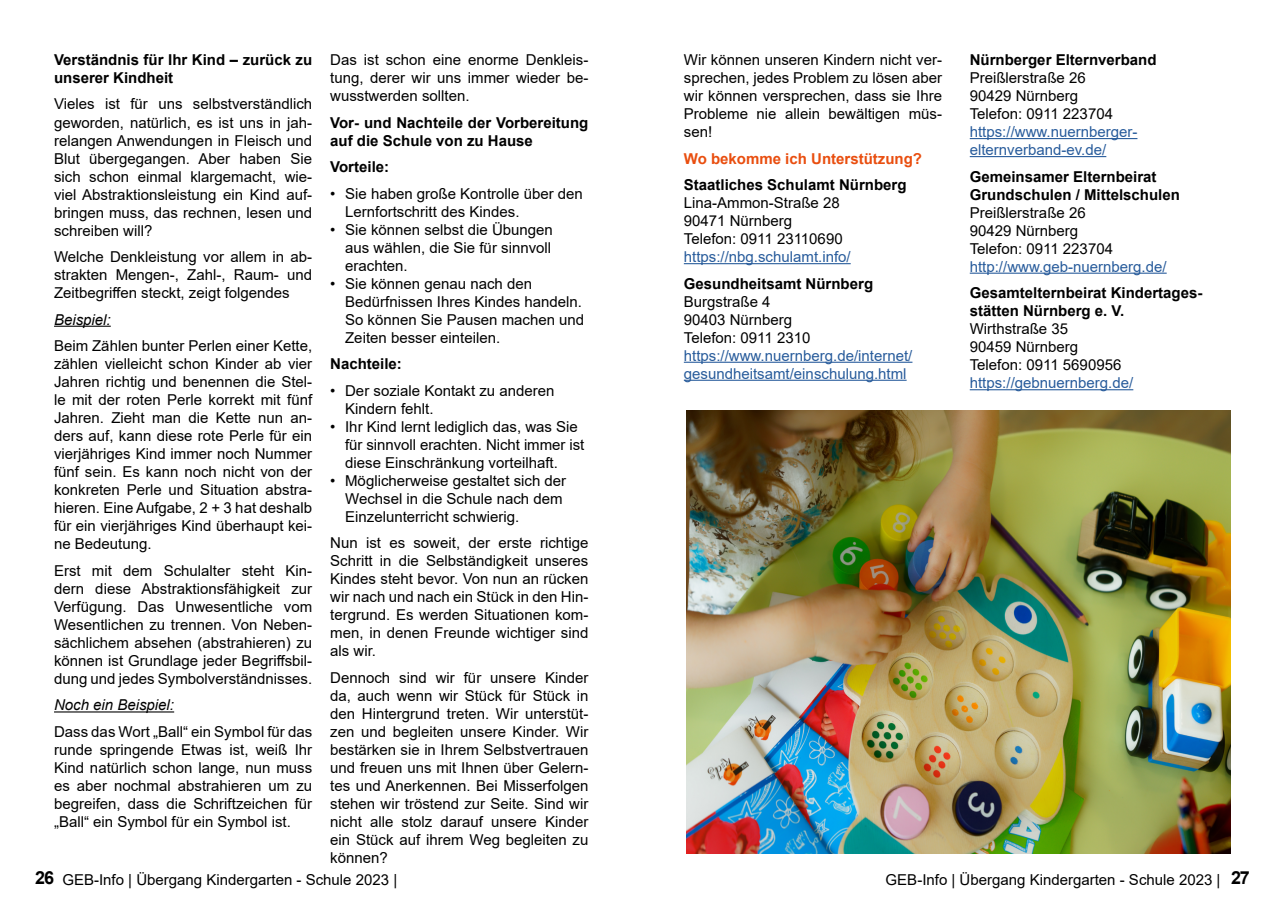
<style>
.page{position:relative;width:1285px;height:919px;background:#fff}
.page>*{position:absolute;margin:0;border:0;box-sizing:border-box;transform-origin:0 0}
.t1{font:15px/18px "Arial";color:#000;text-align:justify}
.t2{font:700 15px/18px "Arial";color:#000}
.t3{font:15px/18px "Arial";color:#275b9b}
.t4{font:700 15px "Arial";color:#e94e0f}
.t5{font:italic 15px "Arial";color:#000}
.s1{font-weight:700;font-size:18px}
</style>
<div class="page">
<hr style="left:54px;top:325px;width:57px;height:2px;background:#000">
<hr style="left:54px;top:711px;width:120px;height:1px;background:#000">
<hr style="left:683px;top:263px;width:167px;height:1px;background:#275b9b">
<hr style="left:683px;top:361px;width:229px;height:2px;background:#275b9b">
<hr style="left:683px;top:379px;width:223px;height:2px;background:#275b9b">
<hr style="left:969px;top:138px;width:168px;height:1px;background:#275b9b">
<hr style="left:969px;top:156px;width:137px;height:1px;background:#275b9b">
<hr style="left:969px;top:272px;width:197px;height:2px;background:#275b9b">
<hr style="left:969px;top:389px;width:164px;height:1px;background:#275b9b">
<img style="left:686px;top:410px;width:544px;height:443px">
<p class="t2" style="left:54px;top:51px;width:260px">Verständnis für Ihr Kind – zurück zu unserer Kindheit</p>
<p class="t1" style="left:54px;top:95px;width:260px">Vieles ist für uns selbstverständlich geworden, natürlich, es ist uns in jah&shy;relangen Anwendungen in Fleisch und Blut übergegangen. Aber haben Sie sich schon einmal klargemacht, wie&shy;viel Abstraktionsleistung ein Kind auf&shy;bringen muss, das rechnen, lesen und schreiben will?</p>
<p class="t1" style="left:54px;top:248px;width:260px">Welche Denkleistung vor allem in ab&shy;strakten Mengen-, Zahl-, Raum- und Zeitbegriffen steckt, zeigt folgendes</p>
<p class="t5" style="left:54px;top:309px;width:58px">Beispiel:</p>
<p class="t1" style="left:54px;top:337px;width:260px">Beim Zählen bunter Perlen einer Kette, zählen vielleicht schon Kinder ab vier Jahren richtig und benennen die Stel&shy;le mit der roten Perle korrekt mit fünf Jahren. Zieht man die Kette nun an&shy;ders auf, kann diese rote Perle für ein vierjähriges Kind immer noch Nummer fünf sein. Es kann noch nicht von der konkreten Perle und Situation abstra&shy;hieren. Eine Aufgabe, 2 + 3 hat deshalb für ein vierjähriges Kind überhaupt kei&shy;ne Bedeutung.</p>
<p class="t1" style="left:54px;top:561px;width:260px">Erst mit dem Schulalter steht Kin&shy;dern diese Abstraktionsfähigkeit zur Verfügung. Das Unwesentliche vom Wesentlichen zu trennen. Von Neben&shy;sächlichem absehen (abstrahieren) zu können ist Grundlage jeder Begriffsbil&shy;dung und jedes Symbolverständnisses.</p>
<p class="t5" style="left:54px;top:695px;width:122px">Noch ein Beispiel:</p>
<p class="t1" style="left:54px;top:722px;width:260px">Dass das Wort „Ball“ ein Symbol für das runde springende Etwas ist, weiß Ihr Kind natürlich schon lange, nun muss es aber nochmal abstrahieren um zu begreifen, dass die Schriftzeichen für „Ball“ ein Symbol für ein Symbol ist.</p>
<p class="t1" style="left:330px;top:51px;width:260px">Das ist schon eine enorme Denkleis&shy;tung, derer wir uns immer wieder be&shy;wusstwerden sollten.</p>
<p class="t2" style="left:330px;top:113px;width:260px">Vor- und Nachteile der Vorbereitung auf die Schule von zu Hause</p>
<p class="t2" style="left:330px;top:158px;width:60px">Vorteile:</p>
<p class="t1" style="left:345px;top:184px;width:239px;text-indent:-15px">• Sie haben große Kontrolle über den<br>Lernfortschritt des Kindes.</p>
<p class="t1" style="left:345px;top:220px;width:209px;text-indent:-15px">• Sie können selbst die Übungen aus wählen, die Sie für sinnvoll erachten.</p>
<p class="t1" style="left:345px;top:274px;width:240px;text-align:left;text-indent:-15px">• Sie können genau nach den<br>Bedürfnissen Ihres Kindes handeln.<br>So können Sie Pausen machen und<br>Zeiten besser einteilen.</p>
<p class="t2" style="left:330px;top:355px;width:73px">Nachteile:</p>
<p class="t1" style="left:345px;top:381px;width:211px;text-indent:-15px">• Der soziale Kontakt zu anderen<br>Kindern fehlt.</p>
<p class="t1" style="left:345px;top:417px;width:240px;text-align:left;text-indent:-15px">• Ihr Kind lernt lediglich das, was Sie für sinnvoll erachten. Nicht immer ist diese Einschränkung vorteilhaft.</p>
<p class="t1" style="left:345px;top:471px;width:222px;text-align:left;text-indent:-15px">• Möglicherweise gestaltet sich der<br>Wechsel in die Schule nach dem<br>Einzelunterricht schwierig.</p>
<p class="t1" style="left:330px;top:534px;width:260px">Nun ist es soweit, der erste richtige Schritt in die Selbständigkeit unseres Kindes steht bevor. Von nun an rücken wir nach und nach ein Stück in den Hin&shy;tergrund. Es werden Situationen kom&shy;men, in denen Freunde wichtiger sind als wir.</p>
<p class="t1" style="left:330px;top:668px;width:260px">Dennoch sind wir für unsere Kinder da, auch wenn wir Stück für Stück in den Hintergrund treten. Wir unterstüt&shy;zen und begleiten unsere Kinder. Wir bestärken sie in Ihrem Selbstvertrauen und freuen uns mit Ihnen über Gelern&shy;tes und Anerkennen. Bei Misserfolgen stehen wir tröstend zur Seite. Sind wir nicht alle stolz darauf unsere Kinder ein Stück auf ihrem Weg begleiten zu können?</p>
<p class="t1" style="left:683px;top:51px;width:260px">Wir können unseren Kindern nicht ver&shy;sprechen, jedes Problem zu lösen aber wir können versprechen, dass sie Ihre Probleme nie allein bewältigen müs&shy;sen!</p>
<p class="t4" style="left:683px;top:148px;width:240px">Wo bekomme ich Unterstützung?</p>
<p class="t2" style="left:683px;top:176px;width:224px">Staatliches Schulamt Nürnberg</p>
<p class="t1" style="left:683px;top:194px;width:160px;text-align:left">Lina-Ammon-Straße 28<br>90471 Nürnberg<br>Telefon: 0911 23110690</p>
<p class="t3" style="left:683px;top:248px;width:168px">https://nbg.schulamt.info/</p>
<p class="t2" style="left:683px;top:274px;width:191px">Gesundheitsamt Nürnberg</p>
<p class="t1" style="left:683px;top:292px;width:128px;text-align:left">Burgstraße 4<br>90403 Nürnberg<br>Telefon: 0911 2310</p>
<p class="t3" style="left:683px;top:346px;width:230px">https://www.nuernberg.de/internet/ gesundheitsamt/einschulung.html</p>
<p class="t2" style="left:969px;top:51px;width:188px">Nürnberger Elternverband</p>
<p class="t1" style="left:969px;top:69px;width:145px;text-align:left">Preißlerstraße 26<br>90429 Nürnberg<br>Telefon: 0911 223704</p>
<p class="t3" style="left:969px;top:123px;width:169px">https://www.nuernberger&shy;elternverband-ev.de/</p>
<p class="t2" style="left:969px;top:167px;width:212px">Gemeinsamer Elternbeirat<br>Grundschulen / Mittelschulen</p>
<p class="t1" style="left:969px;top:203px;width:145px;text-align:left">Preißlerstraße 26<br>90429 Nürnberg<br>Telefon: 0911 223704</p>
<p class="t3" style="left:969px;top:257px;width:198px">http://www.geb-nuernberg.de/</p>
<p class="t2" style="left:969px;top:284px;width:234px">Gesamtelternbeirat Kindertages&shy;stätten Nürnberg e. V.</p>
<p class="t1" style="left:969px;top:320px;width:153px;text-align:left">Wirthstraße 35<br>90459 Nürnberg<br>Telefon: 0911 5690956</p>
<p class="t3" style="left:969px;top:374px;width:165px">https://gebnuernberg.de/</p>
<p class="t1" style="left:35px;top:870px;width:363px"><span class="s1">26</span> GEB-Info | Übergang Kindergarten - Schule 2023 |</p>
<p class="t1" style="left:885px;top:870px;width:365px">GEB-Info | Übergang Kindergarten - Schule 2023 | <span class="s1">27</span></p>
</div>
